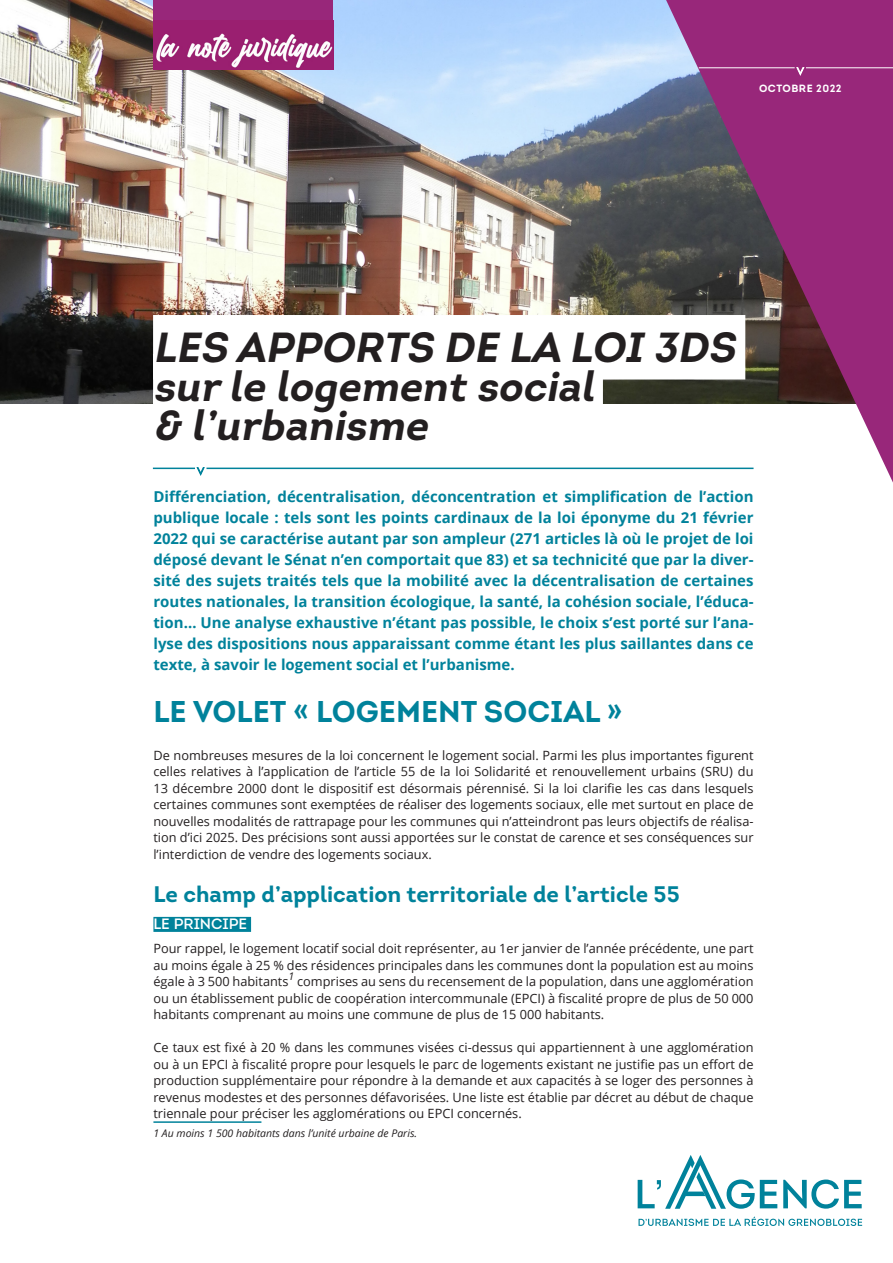
<style>
.page{position:relative;width:893px;height:1263px;background:#fff}
.page>*{position:absolute;margin:0;border:0;box-sizing:border-box;transform-origin:0 0}
.t1{font:italic 700 42px "Intro";color:#231f20}
.TITRE_1{font:700 30px "Intro";color:#00829b}
.TITRE_2{font:700 22.5px "Intro";color:#00829b}
.CHAPO{font:700 15px/21px "Open Sans";color:#00829b;text-align:justify}
.TITRE_3{font:15px "Intro";color:#fff}
.CORPS_TEXTE{font:12.75px/16.5px "Open Sans";color:#231f20;text-align:justify}
.NOTES_BAS_PAGE{font:italic 10.5px "Open Sans";color:#231f20}
.t2{font:700 10.5px "Intro";letter-spacing:.045em;color:#fff}
.CORPS_TEXTE-2{font:italic 10.5px "Open Sans";color:#231f20}
</style>
<div class="page">
<svg style="left:638px;top:1216px;width:224px;height:10px"></svg>
<svg style="left:638px;top:1155px;width:224px;height:54px"></svg>
<img style="left:0;top:0;width:666px;height:403px">
<svg style="left:666px;top:0;width:227px;height:483px;fill:#98277a"></svg>
<div style="left:153px;top:917px;width:98px;height:15px;background:#00829b"></div>
<hr style="left:153px;top:1121px;width:108px;height:2px;background:#00829b">
<hr style="left:699px;top:67px;width:96px;height:1px;background:#fff">
<hr style="left:806px;top:67px;width:87px;height:1px;background:#fff">
<svg style="left:797px;top:67px;width:7px;height:8px"></svg>
<div style="left:153px;top:315px;width:592px;height:64px;background:#fff"></div>
<div style="left:153px;top:354px;width:450px;height:64px;background:#fff"></div>
<hr style="left:153px;top:468px;width:42px;height:1px;background:#00829b">
<hr style="left:206px;top:468px;width:547px;height:1px;background:#00829b">
<svg style="left:197px;top:467px;width:8px;height:9px"></svg>
<div style="left:153px;top:0;width:180px;height:69px;background:#98277a"></div>
<img style="left:153px;top:31px;width:180px;height:38px">
<p class="t2" style="left:759px;top:81px;width:84px">OCTOBRE 2022</p>
<p class="t1" style="left:153px;top:321px;width:593px">LES APPORTS DE LA LOI 3DS</p>
<p class="t1" style="left:153px;top:360px;width:451px">surle logement social</p>
<p class="t1" style="left:153px;top:399px;width:285px">&amp; l’urbanisme</p>
<p class="CHAPO" style="left:153px;top:485px;width:602px">Différenciation, décentralisation, déconcentration et simplification de l’action publique locale : tels sont les points cardinaux de la loi éponyme du 21 février 2022 qui se caractérise autant par son ampleur (271 articles là où le projet de loi déposé devant le Sénat n’en comportait que 83) et sa technicité que par la diver&shy;sité des sujets traités tels que la mobilité avec la décentralisation de certaines routes nationales, la transition écologique, la santé, la cohésion sociale, l’éduca&shy;tion… Une analyse exhaustive n’étant pas possible, le choix s’est porté sur l’ana&shy;lyse des dispositions nous apparaissant comme étant les plus saillantes dans ce texte, à savoir le logement social et l’urbanisme.</p>
<p class="TITRE_1" style="left:153px;top:692px;width:471px">LE VOLET « LOGEMENT SOCIAL »</p>
<p class="CORPS_TEXTE" style="left:153px;top:747px;width:602px">De nombreuses mesures de la loi concernent le logement social. Parmi les plus importantes figurent celles relatives à l’application de l’article 55 de la loi Solidarité et renouvellement urbains (SRU) du 13 décembre 2000 dont le dispositif est désormais pérennisé. Si la loi clarifie les cas dans lesquels certaines communes sont exemptées de réaliser des logements sociaux, elle met surtout en place de nouvelles modalités de rattrapage pour les communes qui n’atteindront pas leurs objectifs de réalisa&shy;tion d’ici 2025. Des précisions sont aussi apportées sur le constat de carence et ses conséquences sur l’interdiction de vendre des logements sociaux.</p>
<p class="TITRE_2" style="left:153px;top:880px;width:528px">Le champ d’application territoriale de l’article 55</p>
<p class="TITRE_3" style="left:153px;top:914px;width:95px">LE PRINCIPE</p>
<p class="CORPS_TEXTE" style="left:153px;top:940px;width:602px">Pour rappel, le logement locatif social doit représenter, au 1er janvier de l’année précédente, une part au moins égale à 25 % des résidences principales dans les communes dont la population est au moins égale à 3 500 habitants</p>
<p class="CORPS_TEXTE-2" style="left:289px;top:969px;width:7px">1</p>
<p class="CORPS_TEXTE" style="left:153px;top:973px;width:602px;text-indent:144px">comprises au sens du recensement de la population, dans une agglomération ou un établissement public de coopération intercommunale (EPCI) à fiscalité propre de plus de 50 000 habitants comprenant au moins une commune de plus de 15 000 habitants.</p>
<p class="CORPS_TEXTE" style="left:153px;top:1039px;width:602px">Ce taux est fixé à 20 % dans les communes visées ci-dessus qui appartiennent à une agglomération ou à un EPCI à fiscalité propre pour lesquels le parc de logements existant ne justifie pas un effort de production supplémentaire pour répondre à la demande et aux capacités à se loger des personnes à revenus modestes et des personnes défavorisées. Une liste est établie par décret au début de chaque triennale pour préciser les agglomérations ou EPCI concernés.</p>
<p class="NOTES_BAS_PAGE" style="left:153px;top:1126px;width:265px">1 Au moins 1 500 habitants dans l’unité urbaine de Paris.</p>
</div>
